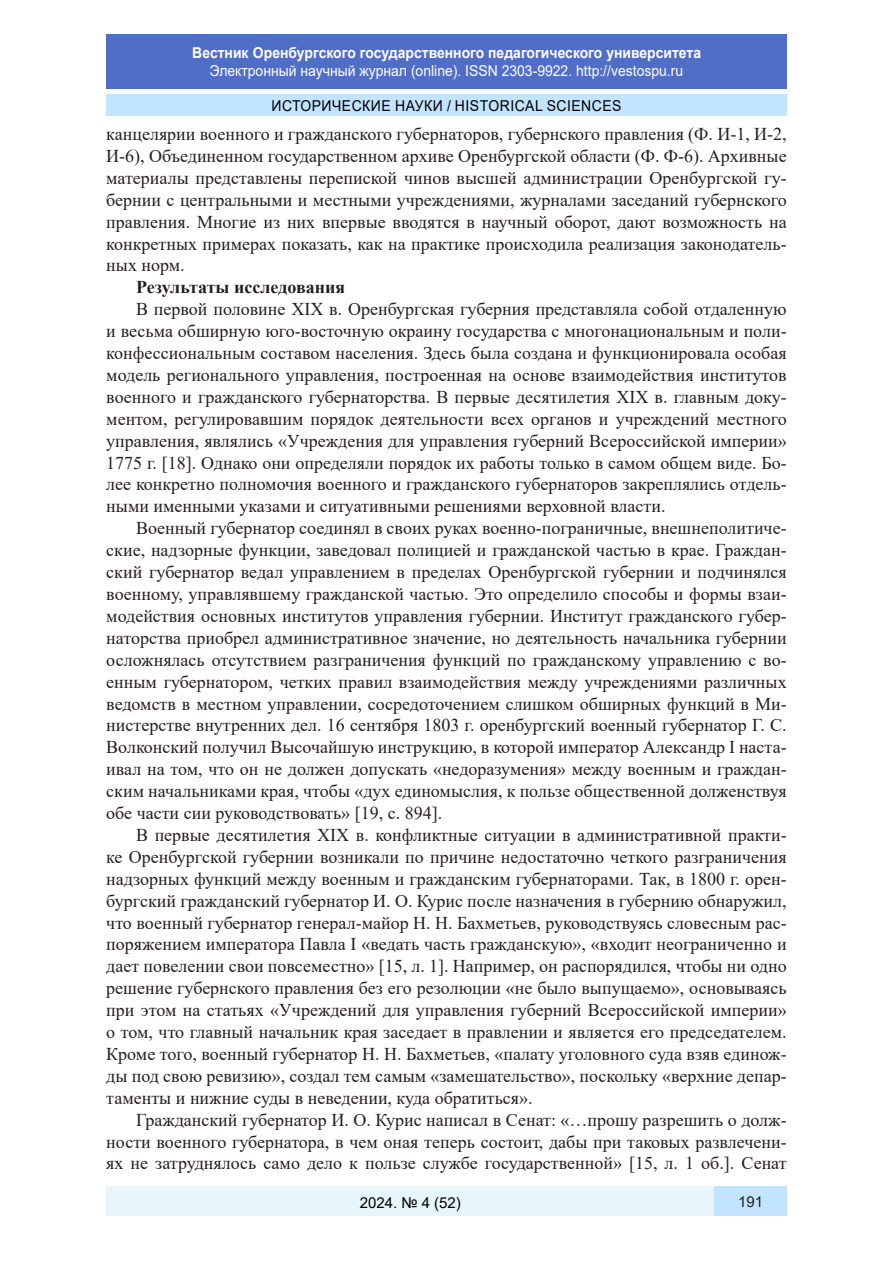
<style>
.page{position:relative;width:893px;height:1263px;background:#fff}
.page>*{position:absolute;margin:0;border:0;box-sizing:border-box;transform-origin:0 0}
.Стиль2{font:18px/21.9px "Times New Roman";color:#231f20;text-align:justify}
.Стиль2-2{font:700 18px "Times New Roman";color:#231f20}
.t1{font:15px "Arial";color:#fff;scale:.93 1}
.t2{font:700 15px "Arial";color:#fff;scale:.93 1}
.t3{font:15px "Arial";letter-spacing:.035em;color:#000;scale:.93 1}
.t4{font:15px "Arial";letter-spacing:.035em;color:#000}
.t5{font:15px "Arial";color:#231f20}
</style>
<div class="page">
<div style="left:106px;top:95px;width:681px;height:21px;background:#c3e4ff"></div>
<div style="left:106px;top:34px;width:681px;height:55px;background:#506ec8"></div>
<div style="left:106px;top:1186px;width:608px;height:30px;background:#e6f6fb"></div>
<div style="left:714px;top:1186px;width:73px;height:30px;background:#c3e4ff"></div>
<p class="t2" style="left:192px;top:42px;width:549px">Вестник Оренбургского государственного педагогического университета</p>
<p class="t1" style="left:210px;top:60px;width:511px">Электронный научный журнал (online). ISSN 2303-9922. http://vestospu.ru</p>
<p class="t3" style="left:271px;top:95px;width:378px">ИСТОРИЧЕСКИЕ НАУКИ / HISTORICAL SCIENCES</p>
<p class="Стиль2" style="left:106px;top:122px;width:682px">канцелярии военного и гражданского губернаторов, губернского правления (Ф. И-1, И-2, И-6), Объединенном государственном архиве Оренбургской области (Ф. Ф-6). Архивные материалы представлены перепиской чинов высшей администрации Оренбургской гу&shy;бернии с центральными и местными учреждениями, журналами заседаний губернского правления. Многие из них впервые вводятся в научный оборот, дают возможность на конкретных примерах показать, как на практике происходила реализация законодатель&shy;ных норм.</p>
<p class="Стиль2-2" style="left:136px;top:274px;width:211px">Результаты исследования</p>
<p class="Стиль2" style="left:106px;top:298px;width:682px;text-indent:30px">В первой половине XIX в. Оренбургская губерния представляла собой отдаленную и весьма обширную юго-восточную окраину государства с многонациональным и поли&shy;конфессиональным составом населения. Здесь была создана и функционировала особая модель регионального управления, построенная на основе взаимодействия институтов военного и гражданского губернаторства. В первые десятилетия XIX в. главным доку&shy;ментом, регулировавшим порядок деятельности всех органов и учреждений местного управления, являлись «Учреждения для управления губерний Всероссийской империи» 1775 г. [18]. Однако они определяли порядок их работы только в самом общем виде. Бо&shy;лее конкретно полномочия военного и гражданского губернаторов закреплялись отдель&shy;ными именными указами и ситуативными решениями верховной власти.</p>
<p class="Стиль2" style="left:106px;top:517px;width:682px;text-indent:30px">Военный губернатор соединял в своих руках военно-пограничные, внешнеполитиче&shy;ские, надзорные функции, заведовал полицией и гражданской частью в крае. Граждан&shy;ский губернатор ведал управлением в пределах Оренбургской губернии и подчинялся военному, управлявшему гражданской частью. Это определило способы и формы взаи&shy;модействия основных институтов управления губернии. Институт гражданского губер&shy;наторства приобрел административное значение, но деятельность начальника губернии осложнялась отсутствием разграничения функций по гражданскому управлению с во&shy;енным губернатором, четких правил взаимодействия между учреждениями различных ведомств в местном управлении, сосредоточением слишком обширных функций в Ми&shy;нистерстве внутренних дел. 16 сентября 1803 г. оренбургский военный губернатор Г. С.<br>Волконский получил Высочайшую инструкцию, в которой император Александр I наста&shy;ивал на том, что он не должен допускать «недоразумения» между военным и граждан&shy;ским начальниками края, чтобы «дух единомыслия, к пользе общественной долженствуя обе части сии руководствовать» [19, с. 894].</p>
<p class="Стиль2" style="left:106px;top:823px;width:682px;text-indent:30px">В первые десятилетия XIX в. конфликтные ситуации в административной практи&shy;ке Оренбургской губернии возникали по причине недостаточно четкого разграничения надзорных функций между военным и гражданским губернаторами. Так, в 1800 г. орен&shy;бургский гражданский губернатор И. О. Курис после назначения в губернию обнаружил, что военный губернатор генерал-майор Н. Н. Бахметьев, руководствуясь словесным рас&shy;поряжением императора Павла I «ведать часть гражданскую», «входит неограниченно и дает повелении свои повсеместно» [15, л. 1]. Например, он распорядился, чтобы ни одно решение губернского правления без его резолюции «не было выпущаемо», основываясь при этом на статьях «Учреждений для управления губерний Всероссийской империи» о том, что главный начальник края заседает в правлении и является его председателем.<br>Кроме того, военный губернатор Н. Н. Бахметьев, «палату уголовного суда взяв единож&shy;ды под свою ревизию», создал тем самым «замешательство», поскольку «верхние депар&shy;таменты и нижние суды в неведении, куда обратиться».</p>
<p class="Стиль2" style="left:106px;top:1108px;width:682px;text-indent:30px">Гражданский губернатор И. О. Курис написал в Сенат: «…прошу разрешить о долж&shy;ности военного губернатора, в чем оная теперь состоит, дабы при таковых развлечени&shy;ях не затруднялось само дело к пользе службе государственной» [15, л. 1 об.]. Сенат</p>
<p class="t4" style="left:360px;top:1192px;width:103px">2024. № 4 (52)</p>
<p class="t5" style="left:738px;top:1191px;width:27px">191</p>
</div>
